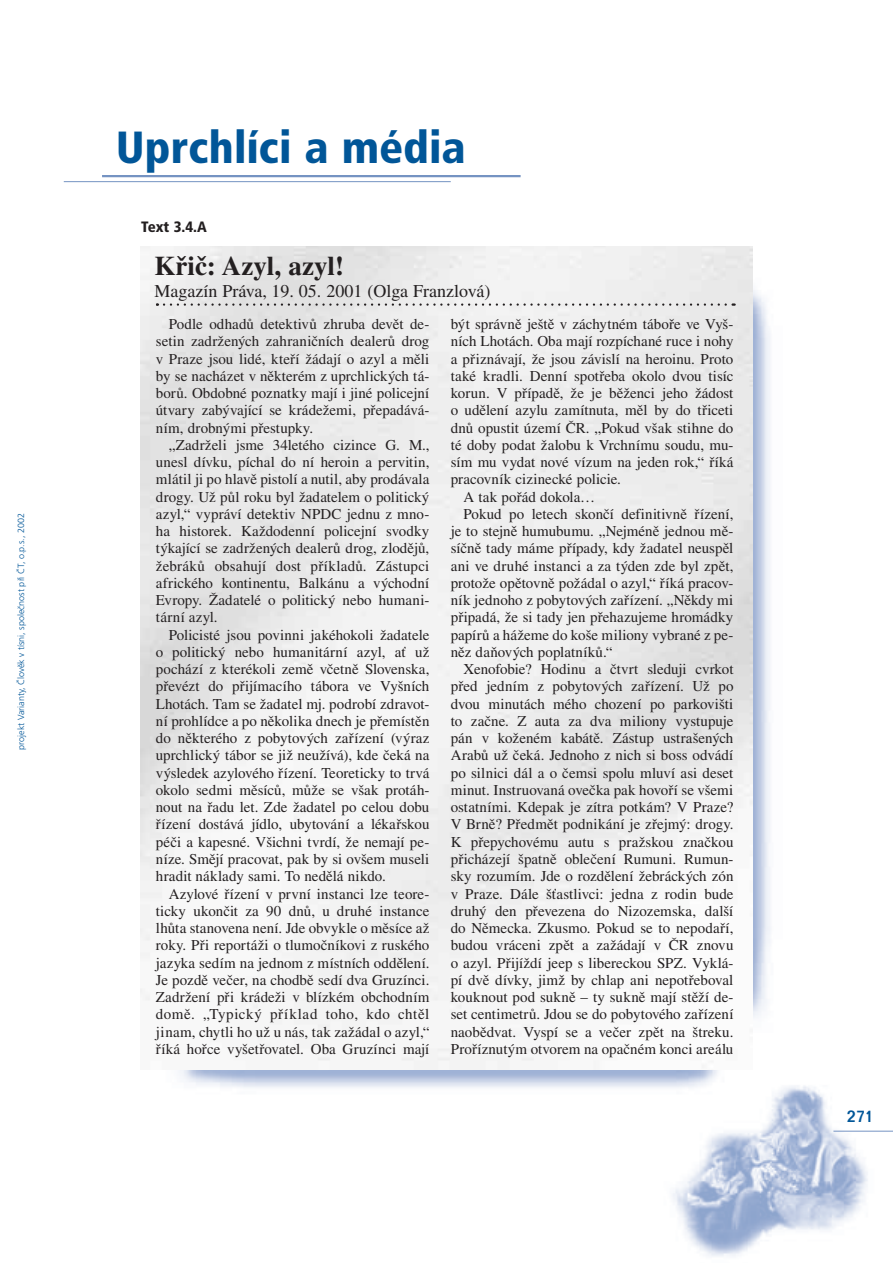
<style>
.page{position:relative;width:893px;height:1263px;background:#fff}
.page>*{position:absolute;margin:0;border:0;box-sizing:border-box;transform-origin:0 0}
.t1{font:900 condensed 45px "Frutiger CE";color:#015698}
.t2{font:700 27px "Times CE";color:#231f20}
.t3{font:18px "Times CE";color:#231f20}
.t4{font:500 18px "Folio TEE";color:#015698}
.t5{font:15px/17.2px "Times CE";color:#231f20;text-align:justify}
.t6{font:900 condensed 15px "Frutiger CE";color:#231f20}
.t7{font:300 9px "Frutiger CE";color:#015698}
</style>
<div class="page">
<img style="left:672px;top:1086px;width:221px;height:170px">
<hr style="left:833px;top:1131px;width:60px;height:1px;background:#7593c2">
<img style="left:753px;top:290px;width:18px;height:728px">
<img style="left:140px;top:246px;width:613px;height:823px">
<svg style="left:157px;top:303px;width:578px;height:3px;background:#c4c3c3"></svg>
<hr style="left:64px;top:181px;width:387px;height:1px;background:#7593c2">
<hr style="left:102px;top:175px;width:419px;height:2px;background:#7593c2">
<p class="t7" style="left:16px;top:749px;width:238px;rotate:-90deg">projekt Varianty, Člověk v tísni, společnost při ČT, o.p.s., 2002</p>
<h1 class="t1" style="left:116px;top:122px;width:351px">Uprchlíci a média</h1>
<p class="t6" style="left:141px;top:218px;width:67px">Text 3.4.A</p>
<h2 class="t2" style="left:154px;top:250px;width:191px">Křič: Azyl, azyl!</h2>
<p class="t3" style="left:154px;top:280px;width:337px">Magazín Práva, 19. 05. 2001 (Olga Franzlová)</p>
<p class="t5" style="left:156px;top:315px;width:275px;text-indent:13px">Podle odhadů detektivů zhruba devět de&shy;setin zadržených zahraničních dealerů drog v Praze jsou lidé, kteří žádají o azyl a měli by se nacházet v některém z uprchlických tá&shy;borů. Obdobné poznatky mají i jiné policejní útvary zabývající se krádežemi, přepadává&shy;ním, drobnými přestupky.</p>
<p class="t5" style="left:156px;top:436px;width:275px;text-indent:13px">„Zadrželi jsme 34letého cizince G. M., unesl dívku, píchal do ní heroin a pervitin, mlátil ji po hlavě pistolí a nutil, aby prodávala drogy. Už půl roku byl žadatelem o politický azyl,“ vypráví detektiv NPDC jednu z mno&shy;ha historek. Každodenní policejní svodky týkající se zadržených dealerů drog, zlodějů, žebráků obsahují dost příkladů. Zástupci afrického kontinentu, Balkánu a východní Evropy. Žadatelé o politický nebo humani&shy;tární azyl.</p>
<p class="t5" style="left:156px;top:626px;width:275px;text-indent:13px">Policisté jsou povinni jakéhokoli žadatele o politický nebo humanitární azyl, ať už pochází z kterékoli země včetně Slovenska, převézt do přijímacího tábora ve Vyšních Lhotách. Tam se žadatel mj. podrobí zdravot&shy;ní prohlídce a po několika dnech je přemístěn do některého z pobytových zařízení (výraz uprchlický tábor se již neužívá), kde čeká na výsledek azylového řízení. Teoreticky to trvá okolo sedmi měsíců, může se však protáh&shy;nout na řadu let. Zde žadatel po celou dobu řízení dostává jídlo, ubytování a lékařskou péči a kapesné. Všichni tvrdí, že nemají pe&shy;níze. Smějí pracovat, pak by si ovšem museli hradit náklady sami. To nedělá nikdo.</p>
<p class="t5" style="left:156px;top:885px;width:275px;text-indent:13px">Azylové řízení v první instanci lze teore&shy;ticky ukončit za 90 dnů, u druhé instance lhůta stanovena není. Jde obvykle o měsíce až roky. Při reportáži o tlumočníkovi z ruského jazyka sedím na jednom z místních oddělení.<br>Je pozdě večer, na chodbě sedí dva Gruzínci.<br>Zadržení při krádeži v blízkém obchodním domě. „Typický příklad toho, kdo chtěl jinam, chytli ho už u nás, tak zažádal o azyl,“ říká hořce vyšetřovatel. Oba Gruzínci mají</p>
<p class="t5" style="left:451px;top:315px;width:284px">být správně ještě v záchytném táboře ve Vyš-</p>
<p class="t5" style="left:451px;top:333px;width:284px">ních Lhotách. Oba mají rozpíchané ruce i nohy</p>
<p class="t5" style="left:451px;top:350px;width:284px">a přiznávají, že jsou závislí na heroinu. Proto</p>
<p class="t5" style="left:451px;top:367px;width:284px">také kradli. Denní spotřeba okolo dvou tisíc</p>
<p class="t5" style="left:451px;top:384px;width:284px">korun. V případě, že je běženci jeho žádost</p>
<p class="t5" style="left:451px;top:402px;width:284px">o udělení azylu zamítnuta, měl by do třiceti</p>
<p class="t5" style="left:451px;top:419px;width:284px">dnů opustit území ČR. „Pokud však stihne do</p>
<p class="t5" style="left:451px;top:436px;width:284px">té doby podat žalobu k Vrchnímu soudu, mu-</p>
<p class="t5" style="left:451px;top:453px;width:284px">sím mu vydat nové vízum na jeden rok,“ říká</p>
<p class="t5" style="left:451px;top:471px;width:172px">pracovník cizinecké policie.</p>
<p class="t5" style="left:463px;top:488px;width:133px">A tak pořád dokola…</p>
<p class="t5" style="left:463px;top:505px;width:272px">Pokud po letech skončí definitivně řízení,</p>
<p class="t5" style="left:451px;top:522px;width:284px">je to stejně humubumu. „Nejméně jednou mě-</p>
<p class="t5" style="left:451px;top:540px;width:284px">síčně tady máme případy, kdy žadatel neuspěl</p>
<p class="t5" style="left:451px;top:557px;width:284px">ani ve druhé instanci a za týden zde byl zpět,</p>
<p class="t5" style="left:451px;top:574px;width:284px">protože opětovně požádal o azyl,“ říká pracov-</p>
<p class="t5" style="left:451px;top:591px;width:284px">ník jednoho z pobytových zařízení. „Někdy mi</p>
<p class="t5" style="left:451px;top:609px;width:284px">připadá, že si tady jen přehazujeme hromádky</p>
<p class="t5" style="left:451px;top:626px;width:284px">papírů a hážeme do koše miliony vybrané z pe-</p>
<p class="t5" style="left:451px;top:643px;width:163px">něz daňových poplatníků.“</p>
<p class="t5" style="left:463px;top:660px;width:272px">Xenofobie? Hodinu a čtvrt sleduji cvrkot</p>
<p class="t5" style="left:451px;top:678px;width:284px">před jedním z pobytových zařízení. Už po</p>
<p class="t5" style="left:451px;top:695px;width:284px">dvou minutách mého chození po parkovišti</p>
<p class="t5" style="left:451px;top:712px;width:284px">to začne. Z auta za dva miliony vystupuje</p>
<p class="t5" style="left:451px;top:729px;width:284px">pán v koženém kabátě. Zástup ustrašených</p>
<p class="t5" style="left:451px;top:747px;width:284px">Arabů už čeká. Jednoho z nich si boss odvádí</p>
<p class="t5" style="left:451px;top:764px;width:284px">po silnici dál a o čemsi spolu mluví asi deset</p>
<p class="t5" style="left:451px;top:781px;width:284px">minut. Instruovaná ovečka pak hovoří se všemi</p>
<p class="t5" style="left:451px;top:798px;width:284px">ostatními. Kdepak je zítra potkám? V Praze?</p>
<p class="t5" style="left:451px;top:816px;width:284px">V Brně? Předmět podnikání je zřejmý: drogy.</p>
<p class="t5" style="left:451px;top:833px;width:284px">K přepychovému autu s pražskou značkou</p>
<p class="t5" style="left:451px;top:850px;width:284px">přicházejí špatně oblečení Rumuni. Rumun-</p>
<p class="t5" style="left:451px;top:867px;width:284px">sky rozumím. Jde o rozdělení žebráckých zón</p>
<p class="t5" style="left:451px;top:885px;width:284px">v Praze. Dále šťastlivci: jedna z rodin bude</p>
<p class="t5" style="left:451px;top:902px;width:284px">druhý den převezena do Nizozemska, další</p>
<p class="t5" style="left:451px;top:919px;width:284px">do Německa. Zkusmo. Pokud se to nepodaří,</p>
<p class="t5" style="left:451px;top:936px;width:284px">budou vráceni zpět a zažádají v ČR znovu</p>
<p class="t5" style="left:451px;top:954px;width:284px">o azyl. Přijíždí jeep s libereckou SPZ. Vyklá-</p>
<p class="t5" style="left:451px;top:971px;width:284px">pí dvě dívky, jimž by chlap ani nepotřeboval</p>
<p class="t5" style="left:451px;top:988px;width:284px">kouknout pod sukně – ty sukně mají stěží de-</p>
<p class="t5" style="left:451px;top:1005px;width:284px">set centimetrů. Jdou se do pobytového zařízení</p>
<p class="t5" style="left:451px;top:1023px;width:284px">naobědvat. Vyspí se a večer zpět na štreku.</p>
<p class="t5" style="left:451px;top:1040px;width:284px">Proříznutým otvorem na opačném konci areálu</p>
<p class="t4" style="left:847px;top:1106px;width:29px">271</p>
</div>
